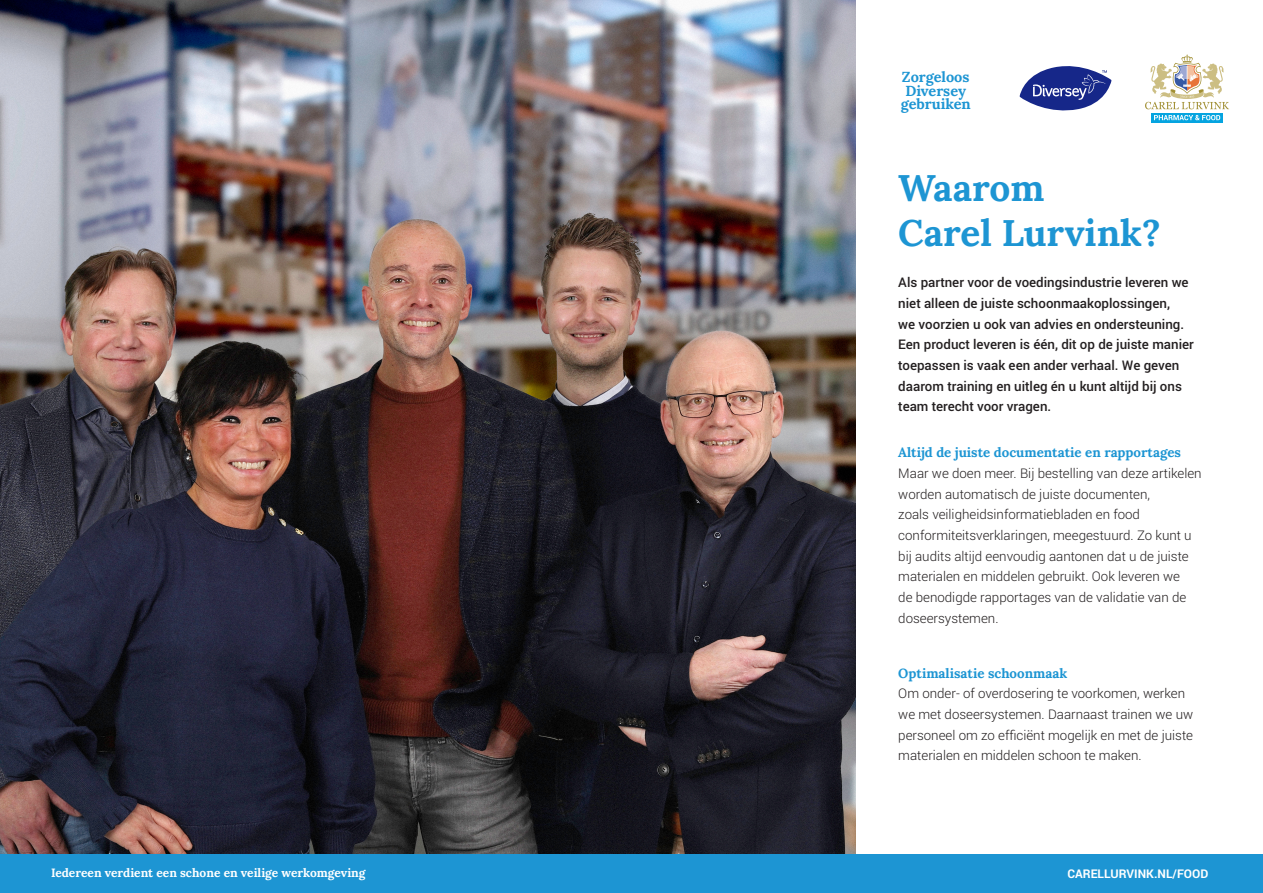
<style>
.page{position:relative;width:1263px;height:893px;background:#fff}
.page>*{position:absolute;margin:0;border:0;box-sizing:border-box;transform-origin:0 0}
.Lora_Bold_Kop{font:36.9px/44.4px "Lora";color:#1d95d3}
.Lora_Bold_Kop-2{font:14.55px/13.5px "Lora";color:#1d95d3;text-align:center}
.t1{font:300 13.35px/20.7px "Roboto";color:#231f20}
.t2{font:500 13.35px/20.7px "Roboto";color:#231f20}
.t3{font:13.35px "Lora";color:#1d95d3}
.t4{font:12px "Lora";color:#fff}
.t5{font:700 12px "Roboto";color:#fff}
</style>
<div class="page">
<svg style="left:1152px;top:113px;width:71px;height:10px"></svg>
<svg style="left:1154px;top:115px;width:66px;height:5px"></svg>
<svg style="left:1145px;top:54px;width:84px;height:55px"></svg>
<svg style="left:1019px;top:66px;width:92px;height:45px"></svg>
<img style="left:0;top:0;width:855px;height:854px">
<div style="left:0;top:854px;width:1263px;height:39px;background:#1d95d3"></div>
<p class="Lora_Bold_Kop-2" style="left:902px;top:69px;width:69px">Zorgeloos</p>
<p class="Lora_Bold_Kop-2" style="left:901px;top:83px;width:72px">Diversey gebruiken</p>
<p class="Lora_Bold_Kop" style="left:898px;top:164px;width:264px">Waarom<br>Carel Lurvink?</p>
<p class="t2" style="left:898px;top:272px;width:297px">Als partner voor de voedingsindustrie leveren we niet alleen de juiste schoonmaakoplossingen,<br>we voorzien u ook van advies en ondersteuning.<br>Een product leveren is één, dit op de juiste manier toepassen is vaak een ander verhaal. We geven daarom training en uitleg én u kunt altijd bij ons team terecht voor vragen.</p>
<p class="t3" style="left:898px;top:442px;width:284px">Altijd de juiste documentatie en rapportages</p>
<p class="t1" style="left:898px;top:462px;width:305px">Maar we doen meer. Bij bestelling van deze artikelen worden automatisch de juiste documenten,<br>zoals veiligheidsinformatiebladen en food conformiteitsverklaringen, meegestuurd. Zo kunt u bij audits altijd eenvoudig aantonen dat u de juiste materialen en middelen gebruikt. Ook leveren we<br>de benodigde rapportages van de validatie van de doseersystemen.</p>
<p class="t3" style="left:898px;top:663px;width:170px">Optimalisatie schoonmaak</p>
<p class="t1" style="left:898px;top:683px;width:296px">Om onder- of overdosering te voorkomen, werken we met doseersystemen. Daarnaast trainen we uw personeel om zo efficiënt mogelijk en met de juiste materialen en middelen schoon te maken.</p>
<p class="t4" style="left:51px;top:864px;width:316px">Iedereen verdient een schone en veilige werkomgeving</p>
<p class="t5" style="left:1067px;top:865px;width:143px">CARELLURVINK.NL/FOOD</p>
</div>
